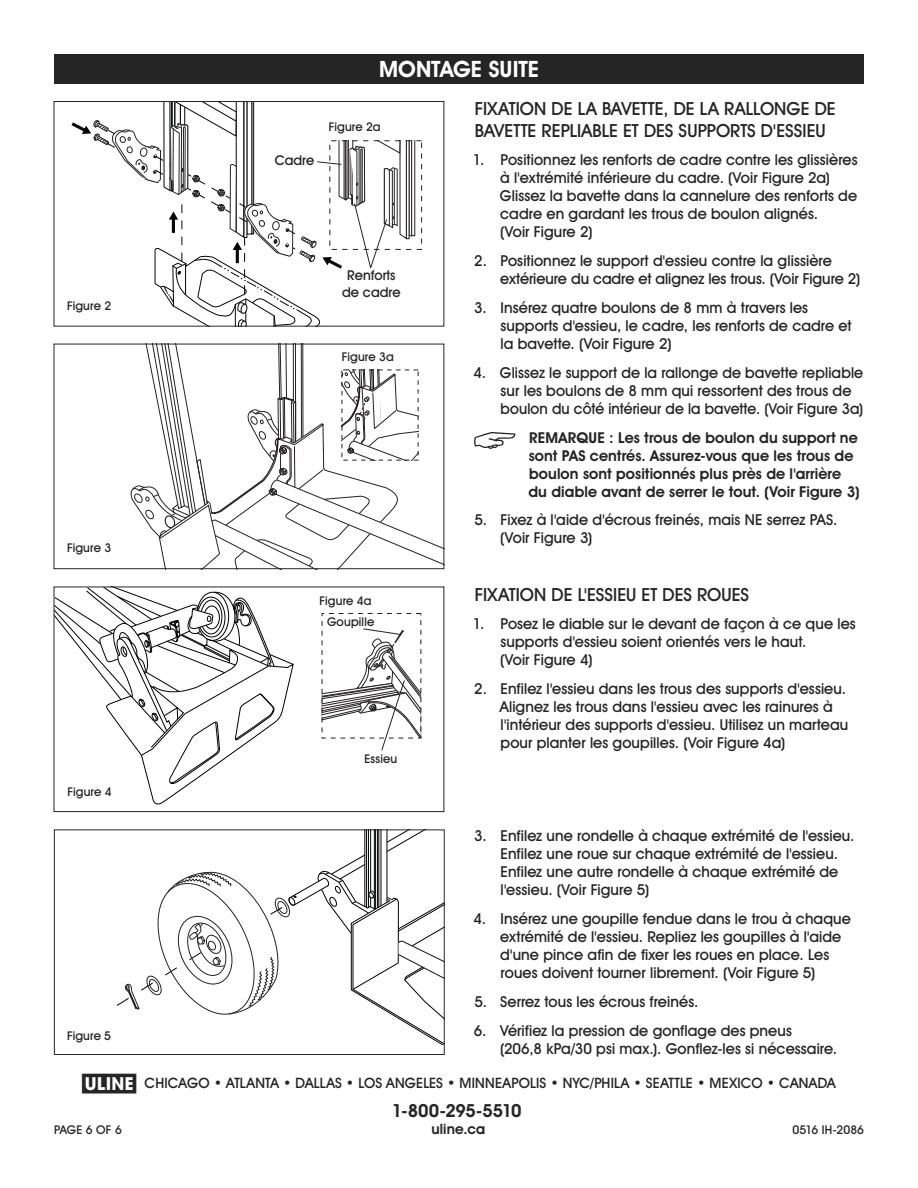
<style>
.page{position:relative;width:918px;height:1188px;background:#fff}
.page>*{position:absolute;margin:0;border:0;box-sizing:border-box;transform-origin:0 0}
.t1{font:700 22.5px "Uline Two Knine";color:#fff}
.t2{font:18px/21.6px "Uline Two Knine";color:#252525}
.t3{font:700 18px "Uline Two Knine";letter-spacing:-.02em;color:#252525}
.t4{font:15px/18px "Uline Two Knine";letter-spacing:.005em;color:#252525}
.t5{font:700 15px/18px "Uline Two Knine";letter-spacing:.005em;color:#252525}
.t6{font:14.25px "Uline Two Knine";letter-spacing:.01em;color:#252525}
.t7{font:700 14.25px "Uline Two Knine";letter-spacing:.01em;color:#252525}
.t8{font:13.5px/16.2px "Uline Two Knine";color:#252525;text-align:center}
.t9{font:12px "Uline Two Knine";letter-spacing:.015em;color:#252525}
.s1{font-size:18px}
</style>
<div class="page">
<svg style="left:117px;top:832px;width:326px;height:212px"></svg>
<svg style="left:56px;top:589px;width:238px;height:216px"></svg>
<svg style="left:322px;top:628px;width:99px;height:123px"></svg>
<svg style="left:130px;top:346px;width:312px;height:221px"></svg>
<div style="left:54px;top:54px;width:810px;height:30px;background:#252525"></div>
<div style="left:68px;top:786px;width:56px;height:14px;background:#fff"></div>
<div style="left:54px;top:344px;width:390px;height:225px;border:1px solid #252525"></div>
<div style="left:54px;top:587px;width:390px;height:225px;border:1px solid #252525"></div>
<div style="left:54px;top:830px;width:391px;height:225px;border:1px solid #252525"></div>
<svg style="left:474px;top:432px;width:41px;height:17px"></svg>
<div style="left:329px;top:140px;width:93px;height:110px;border:1px dashed #252525"></div>
<svg style="left:71px;top:103px;width:344px;height:222px"></svg>
<div style="left:54px;top:101px;width:390px;height:226px;border:1px solid #252525"></div>
<div style="left:67px;top:300px;width:50px;height:14px;background:#fff"></div>
<p class="t9" style="left:67px;top:298px;width:46px">Figure 2</p>
<p class="t9" style="left:67px;top:540px;width:46px">Figure 3</p>
<p class="t9" style="left:68px;top:784px;width:46px">Figure 4</p>
<p class="t9" style="left:67px;top:1028px;width:45px">Figure 5</p>
<p class="t8" style="left:275px;top:152px;width:41px">Cadre</p>
<h1 class="t1" style="left:379px;top:56px;width:161px">MONTAGE SUITE</h1>
<p class="t9" style="left:329px;top:120px;width:53px">Figure 2a</p>
<p class="t8" style="left:342px;top:267px;width:60px">Renforts de cadre</p>
<p class="t9" style="left:342px;top:349px;width:53px">Figure 3a</p>
<p class="t2" style="left:475px;top:98px;width:363px">FIXATION DE LA BAVETTE, DE LA RALLONGE DE<br>BAVETTE REPLIABLE ET DES SUPPORTS D'ESSIEU</p>
<p class="t4" style="left:500px;top:151px;width:359px;text-indent:-27px">1. Positionnez les renforts de cadre contre les glissières à l'extrémité inférieure du cadre. (Voir Figure 2a)<br>Glissez la bavette dans la cannelure des renforts de cadre en gardant les trous de boulon alignés.<br>(Voir Figure 2)</p>
<p class="t4" style="left:500px;top:252px;width:362px;text-indent:-26px">2. Positionnez le support d'essieu contre la glissière extérieure du cadre et alignez les trous. (Voir Figure 2)</p>
<p class="t4" style="left:501px;top:299px;width:353px;text-indent:-26px">3. Insérez quatre boulons de 8 mm à travers les supports d'essieu, le cadre, les renforts de cadre et la bavette. (Voir Figure 2)</p>
<p class="t4" style="left:501px;top:363px;width:364px;text-indent:-27px">4. Glissez le support de la rallonge de bavette repliable sur les boulons de 8 mm qui ressortent des trous de boulon du côté intérieur de la bavette. (Voir Figure 3a)</p>
<p class="t5" style="left:528px;top:428px;width:333px">REMARQUE : Les trous de boulon du support ne sont PAS centrés. Assurez-vous que les trous de boulon sont positionnés plus près de l'arrière du diable avant de serrer le tout. (Voir Figure 3)</p>
<p class="t4" style="left:500px;top:511px;width:339px;text-indent:-26px">5. Fixez à l'aide d'écrous freinés, mais NE serrez PAS. (Voir Figure 3)</p>
<p class="t9" style="left:320px;top:593px;width:53px">Figure 4a</p>
<p class="t9" style="left:327px;top:615px;width:49px">Goupille</p>
<p class="t9" style="left:365px;top:751px;width:34px">Essieu</p>
<p class="t2" style="left:475px;top:583px;width:276px">FIXATION DE L'ESSIEU ET DES ROUES</p>
<p class="t4" style="left:500px;top:615px;width:357px;text-indent:-27px">1. Posez le diable sur le devant de façon à ce que les supports d'essieu soient orientés vers le haut.<br>(Voir Figure 4)</p>
<p class="t4" style="left:500px;top:680px;width:350px;text-indent:-26px">2. Enfilez l'essieu dans les trous des supports d'essieu.<br>Alignez les trous dans l'essieu avec les rainures à l'intérieur des supports d'essieu. Utilisez un marteau pour planter les goupilles. (Voir Figure 4a)</p>
<p class="t4" style="left:501px;top:827px;width:355px;text-indent:-26px">3. Enfilez une rondelle à chaque extrémité de l'essieu.<br>Enfilez une roue sur chaque extrémité de l'essieu.<br>Enfilez une autre rondelle à chaque extrémité de l'essieu. (Voir Figure 5)</p>
<p class="t4" style="left:500px;top:909px;width:352px;text-indent:-27px">4. Insérez une goupille fendue dans le trou à chaque extrémité de l'essieu. Repliez les goupilles à l'aide d'une pince afin de fixer les roues en place. Les roues doivent tourner librement. (Voir Figure 5)</p>
<p class="t4" style="left:475px;top:992px;width:225px">5. Serrez tous les écrous freinés.</p>
<p class="t4" style="left:500px;top:1021px;width:339px;text-indent:-26px">6. Vérifiez la pression de gonflage des pneus (206,8 kPa/30 psi max.). Gonflez-les si nécessaire.</p>
<p class="t6" style="left:82px;top:1074px;width:755px"><span class="s1">π</span> CHICAGO • ATLANTA • DALLAS • LOS ANGELES • MINNEAPOLIS • NYC/PHILA • SEATTLE • MEXICO • CANADA</p>
<p class="t3" style="left:392px;top:1099px;width:131px">1-800-295-5510</p>
<p class="t7" style="left:431px;top:1120px;width:55px">uline.ca</p>
<p class="t9" style="left:54px;top:1122px;width:69px">PAGE 6 OF 6</p>
<p class="t9" style="left:792px;top:1122px;width:73px">0516 IH-2086</p>
</div>
